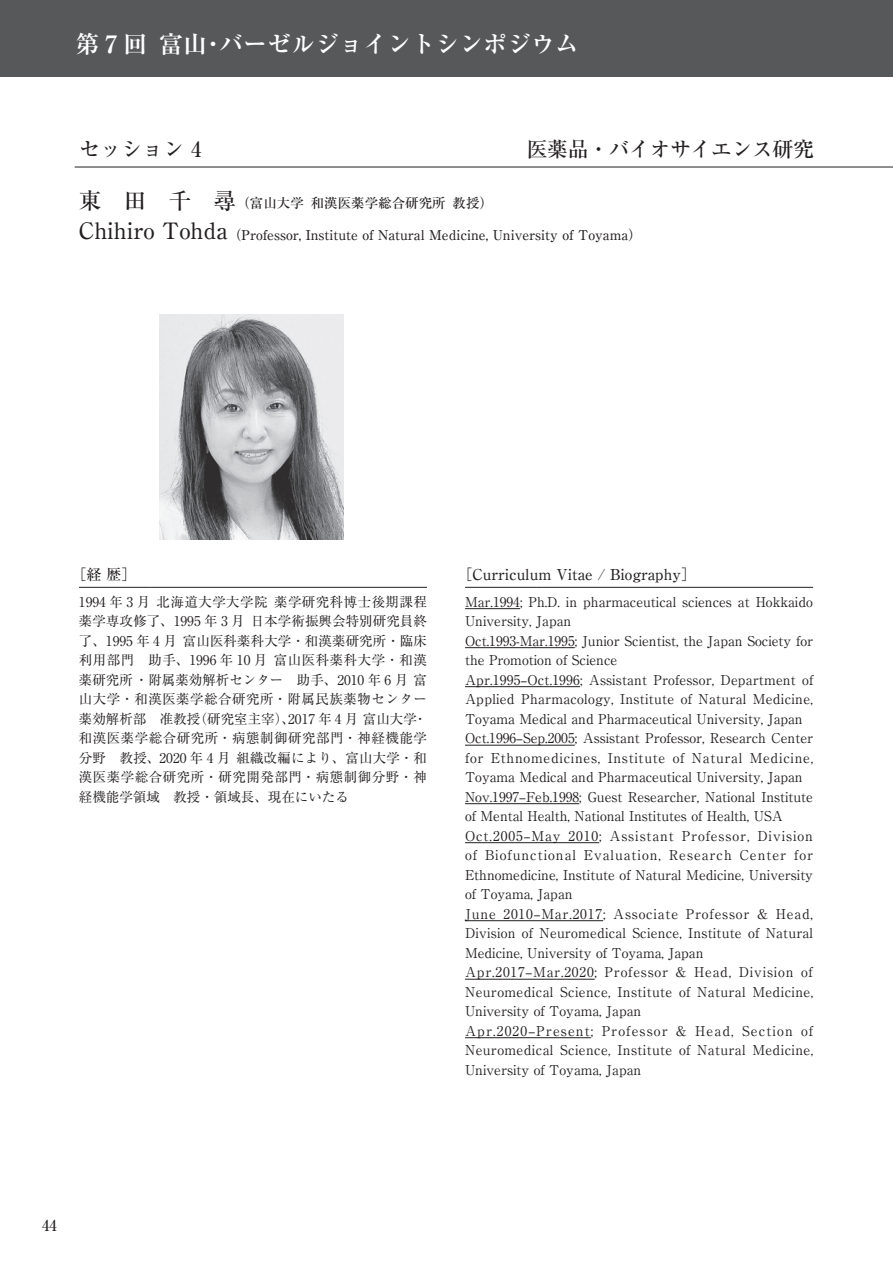
<style>
.page{position:relative;width:893px;height:1263px;background:#fff}
.page>*{position:absolute;margin:0;border:0;box-sizing:border-box;transform-origin:0 0}
.t1{font:700 24px "Ryumin Pr 6 N";color:#fff}
.t2{font:500 22.5px "Ryumin Pro";color:#231f20}
.t3{font:500 21px "Ryumin Pro";letter-spacing:-.025em;color:#231f20}
.t4{font:500 15px "Ryumin Pro";color:#231f20}
.t5{font:13.5px/19.5px "Ryumin Pro";color:#231f20;text-align:justify}
.t6{font:500 13.5px "Ryumin Pro";color:#231f20}
.s1{font-size:22.5px}
</style>
<div class="page">
<div style="left:0;top:0;width:893px;height:76px;background:#57585a"></div>
<hr style="left:75px;top:167px;width:818px;height:1px;background:#231f20">
<img style="left:159px;top:314px;width:184px;height:225px">
<hr style="left:79px;top:587px;width:72px;height:1px;background:#231f20">
<hr style="left:151px;top:587px;width:276px;height:1px;background:#231f20">
<hr style="left:465px;top:587px;width:72px;height:1px;background:#231f20">
<hr style="left:537px;top:587px;width:276px;height:1px;background:#231f20">
<hr style="left:465px;top:608px;width:55px;height:1px;background:#231f20">
<hr style="left:465px;top:647px;width:110px;height:1px;background:#231f20">
<hr style="left:465px;top:686px;width:115px;height:1px;background:#231f20">
<hr style="left:465px;top:745px;width:110px;height:1px;background:#231f20">
<hr style="left:465px;top:803px;width:114px;height:1px;background:#231f20">
<hr style="left:465px;top:842px;width:134px;height:1px;background:#231f20">
<hr style="left:465px;top:920px;width:138px;height:1px;background:#231f20">
<hr style="left:465px;top:979px;width:130px;height:1px;background:#231f20">
<hr style="left:465px;top:1037px;width:126px;height:1px;background:#231f20">
<h1 class="t1" style="left:75px;top:25px;width:506px">第７回 富山・バーゼルジョイントシンポジウム</h1>
<h3 class="t3" style="left:527px;top:132px;width:289px">医薬品・バイオサイエンス研究</h3>
<h3 class="t3" style="left:79px;top:132px;width:124px">セッション 4</h3>
<p class="t6" style="left:79px;top:193px;width:416px"><span class="s1">東　田　千　尋</span>（富山大学 和漢医薬学総合研究所 教授）</p>
<h2 class="t2" style="left:79px;top:213px;width:150px">Chihiro Tohda</h2>
<p class="t6" style="left:228px;top:224px;width:415px">（Professor, Institute of Natural Medicine, University of Toyama）</p>
<p class="t4" style="left:71px;top:562px;width:66px">［経歴］</p>
<p class="t5" style="left:79px;top:591px;width:350px">1994 年 3 月 北海道大学大学院 薬学研究科博士後期課程薬学専攻修了、1995 年 3 月 日本学術振興会特別研究員終了、1995 年 4 月 富山医科薬科大学・和漢薬研究所・臨床利用部門　助手、1996 年 10 月 富山医科薬科大学・和漢薬研究所 ・附属薬効解析センター　助手、2010 年 6 月 富山大学・和漢医薬学総合研究所・附属民族薬物センター薬効解析部　准教授（研究室主宰）、2017 年 4 月 富山大学・和漢医薬学総合研究所・病態制御研究部門・神経機能学分野　教授、2020 年 4 月 組織改編により、富山大学・和漢医薬学総合研究所・研究開発部門・病態制御分野・神経機能学領域　教授・領域長、現在にいたる</p>
<p class="t4" style="left:458px;top:562px;width:240px">［Curriculum Vitae / Biography］</p>
<p class="t5" style="left:465px;top:591px;width:350px;text-align:left">Mar.1994; Ph.D. in pharmaceutical sciences at Hokkaido University, Japan<br>Oct.1993-Mar.1995; Junior Scientist, the Japan Society for the Promotion of Science<br>Apr.1995–Oct.1996; Assistant Professor, Department of Applied Pharmacology, Institute of Natural Medicine, Toyama Medical and Pharmaceutical University, Japan Oct.1996–Sep.2005; Assistant Professor, Research Center for Ethnomedicines, Institute of Natural Medicine, Toyama Medical and Pharmaceutical University, Japan Nov.1997–Feb.1998; Guest Researcher, National Institute of Mental Health, National Institutes of Health, USA Oct.2005–May 2010; Assistant Professor, Division of Biofunctional Evaluation, Research Center for Ethnomedicine, Institute of Natural Medicine, University of Toyama, Japan<br>June 2010–Mar.2017; Associate Professor &amp; Head, Division of Neuromedical Science, Institute of Natural Medicine, University of Toyama, Japan Apr.2017–Mar.2020; Professor &amp; Head, Division of Neuromedical Science, Institute of Natural Medicine, University of Toyama, Japan<br>Apr.2020–Present; Professor &amp; Head, Section of Neuromedical Science, Institute of Natural Medicine, University of Toyama, Japan</p>
<p class="t4" style="left:42px;top:1214px;width:16px">44</p>
</div>
